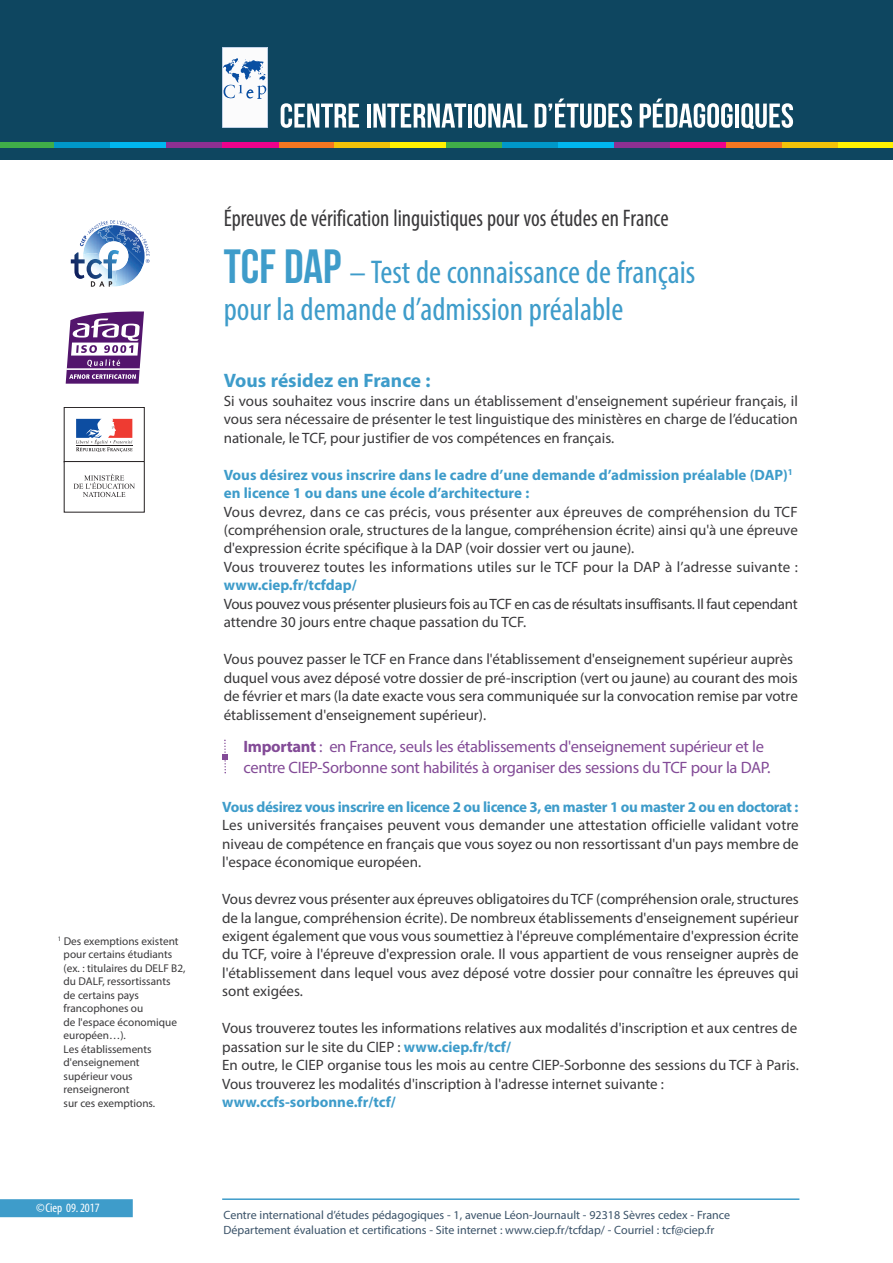
<style>
.page{position:relative;width:893px;height:1263px;background:#fff}
.page>*{position:absolute;margin:0;border:0;box-sizing:border-box;transform-origin:0 0}
.t1{font:condensed 33px/37.5px "Myriad Pro";color:#3e9cca}
.t2{font:condensed 24px "Myriad Pro";color:#39383a;scale:.95 1}
.t3{font:700 19.5px "Myriad Pro";color:#3e9cca}
.t4{font:16.5px/21px "Myriad Pro";letter-spacing:-.02em;color:#834b97}
.t5{font:15px/18.5px "Myriad Pro";color:#39383a;text-align:justify}
.t6{font:700 15px/18.5px "Myriad Pro";color:#3e9cca}
.t7{font:15px/18.5px "Myriad Pro";letter-spacing:-.02em;color:#39383a}
.t8{font:700 15px "Myriad Pro";letter-spacing:-.025em;color:#3e9cca}
.t9{font:condensed 12.75px "Myriad Pro";color:#fff}
.t10{font:12px/15px "Myriad Pro";color:#3a5268}
.t11{font:11.25px/13.5px "Myriad Pro";color:#39383a}
.s1{font-family:"Bebas Neue";font-weight:700;font-stretch:normal;font-size:48px}
.s2{font-weight:700}
.s3{font-weight:700;color:#3e9cca}
</style>
<div class="page">
<div style="left:0;top:1199px;width:133px;height:18px;background:#3e9cca"></div>
<svg style="left:65px;top:311px;width:78px;height:73px"></svg>
<hr style="left:67px;top:369px;width:73px;height:1px;background:#fff">
<svg style="left:71px;top:220px;width:79px;height:67px"></svg>
<div style="left:64px;top:407px;width:81px;height:55px;border:1px solid #231f20"></div>
<svg style="left:76px;top:419px;width:57px;height:33px"></svg>
<hr style="left:76px;top:445px;width:56px;height:1px;background:#231f20">
<div style="left:64px;top:461px;width:81px;height:51px;border:1px solid #231f20"></div>
<svg style="left:74px;top:474px;width:61px;height:23px"></svg>
<hr style="left:222px;top:1198px;width:577px;height:2px;background:#3e9cca">
<div style="left:0;top:0;width:893px;height:160px;background:#0e4660"></div>
<svg style="left:281px;top:103px;width:78px;height:25px"></svg>
<hr style="left:367px;top:104px;width:4px;height:24px;background:#fff">
<svg style="left:373px;top:104px;width:93px;height:24px"></svg>
<hr style="left:468px;top:104px;width:4px;height:24px;background:#fff">
<svg style="left:474px;top:103px;width:54px;height:25px"></svg>
<svg style="left:535px;top:99px;width:97px;height:29px"></svg>
<svg style="left:640px;top:99px;width:93px;height:29px"></svg>
<hr style="left:735px;top:104px;width:4px;height:24px;background:#fff">
<svg style="left:741px;top:103px;width:52px;height:26px"></svg>
<svg style="left:222px;top:47px;width:46px;height:81px;background:#d9e3ef"></svg>
<div style="left:278px;top:142px;width:56px;height:6px;background:#f47721"></div>
<div style="left:334px;top:142px;width:56px;height:6px;background:#f2c209"></div>
<div style="left:390px;top:142px;width:56px;height:6px;background:#fff101"></div>
<div style="left:446px;top:142px;width:56px;height:6px;background:#40ae49"></div>
<div style="left:502px;top:142px;width:56px;height:6px;background:#0098ca"></div>
<div style="left:558px;top:142px;width:56px;height:6px;background:#00b7f0"></div>
<div style="left:614px;top:142px;width:56px;height:6px;background:#8d3092"></div>
<div style="left:670px;top:142px;width:56px;height:6px;background:#ed028c"></div>
<div style="left:726px;top:142px;width:57px;height:6px;background:#f47721"></div>
<div style="left:782px;top:142px;width:57px;height:6px;background:#f2c209"></div>
<div style="left:838px;top:142px;width:55px;height:6px;background:#fff101"></div>
<div style="left:0;top:142px;width:55px;height:6px;background:#40ae49"></div>
<div style="left:55px;top:142px;width:56px;height:6px;background:#0098ca"></div>
<div style="left:110px;top:142px;width:57px;height:6px;background:#00b7f0"></div>
<div style="left:166px;top:142px;width:57px;height:6px;background:#8d3092"></div>
<div style="left:222px;top:142px;width:57px;height:6px;background:#ed028c"></div>
<svg style="left:222px;top:740px;width:6px;height:33px"></svg>
<p class="t11" style="left:64px;top:935px;width:123px;text-indent:-6px"><sup>1</sup> Des exemptions existent pour certains étudiants (ex. : titulaires du DELF B2, du DALF, ressortissants<br>de certains pays francophones ou<br>de l'espace économique européen…).<br>Les établissements d'enseignement supérieur vous renseigneront<br>sur ces exemptions.</p>
<h2 class="t2" style="left:224px;top:210px;width:470px">Épreuves de vérification linguistiques pour vos études en France</h2>
<h1 class="t1" style="left:224px;top:256px;width:473px"><span class="s1">TCF DAP</span> – Test de connaissance de français pour la demande d’admission préalable</h1>
<h3 class="t3" style="left:224px;top:374px;width:208px">Vous résidez en France :</h3>
<p class="t5" style="left:224px;top:393px;width:576px">Si vous souhaitez vous inscrire dans un établissement d'enseignement supérieur français, il vous sera nécessaire de présenter le test linguistique des ministères en charge de l’éducation nationale, le TCF, pour justifier de vos compétences en français.</p>
<p class="t6" style="left:224px;top:467px;width:571px">Vous désirez vous inscrire dans le cadre d’une demande d’admission préalable (DAP)<sup>1 </sup>en licence 1 ou dans une école d’architecture :</p>
<p class="t5" style="left:224px;top:503px;width:576px;text-align:left">Vous devrez, dans ce cas précis, vous présenter aux épreuves de compréhension du TCF (compréhension orale, structures de la langue, compréhension écrite) ainsi qu'à une épreuve d'expression écrite spécifique à la DAP (voir dossier vert ou jaune).<br>Vous trouverez toutes les informations utiles sur le TCF pour la DAP à l’adresse suivante :</p>
<p class="t6" style="left:224px;top:577px;width:134px">www.ciep.fr/tcfdap/</p>
<p class="t7" style="left:224px;top:596px;width:576px">Vous pouvez vous présenter plusieurs fois auTCF en cas de résultats insuffisants. Il faut cependant attendre 30 jours entre chaque passation du TCF.</p>
<p class="t5" style="left:224px;top:651px;width:576px;text-align:left">Vous pouvez passer le TCF en France dans l'établissement d'enseignement supérieur auprès duquel vous avez déposé votre dossier de pré-inscription (vert ou jaune) au courant des mois de février et mars (la date exacte vous sera communiquée sur la convocation remise par votre établissement d'enseignement supérieur).</p>
<p class="t4" style="left:243px;top:737px;width:528px"><span class="s2">Important</span> : en France, seuls les établissements d'enseignement supérieur et le centre CIEP-Sorbonne sont habilités à organiser des sessions du TCF pour la DAP.</p>
<p class="t8" style="left:222px;top:801px;width:578px">Vous désirez vous inscrire en licence 2 ou licence 3, en master 1 ou master 2 ou en doctorat :</p>
<p class="t5" style="left:222px;top:817px;width:578px">Les universités françaises peuvent vous demander une attestation officielle validant votre niveau de compétence en français que vous soyez ou non ressortissant d'un pays membre de l'espace économique européen.</p>
<p class="t5" style="left:222px;top:891px;width:578px">Vous devrez vous présenter aux épreuves obligatoires duTCF (compréhension orale, structures de la langue, compréhension écrite). De nombreux établissements d'enseignement supérieur exigent également que vous vous soumettiez à l'épreuve complémentaire d'expression écrite du TCF, voire à l'épreuve d'expression orale. Il vous appartient de vous renseigner auprès de l'établissement dans lequel vous avez déposé votre dossier pour connaître les épreuves qui sont exigées.</p>
<p class="t5" style="left:222px;top:1020px;width:578px;text-align:left">Vous trouverez toutes les informations relatives aux modalités d'inscription et aux centres de passation sur le site du CIEP : <span class="s3">www.ciep.fr/tcf/<br></span>En outre, le CIEP organise tous les mois au centre CIEP-Sorbonne des sessions du TCF à Paris.<br>Vous trouverez les modalités d'inscription à l'adresse internet suivante :</p>
<p class="t6" style="left:222px;top:1094px;width:175px">www.ccfs-sorbonne.fr/tcf/</p>
<p class="t9" style="left:36px;top:1203px;width:65px">©Ciep 09.2017</p>
<p class="t10" style="left:224px;top:1208px;width:508px">Centre international d’études pédagogiques - 1, avenue Léon-Journault - 92318 Sèvres cedex - France<br>Département évaluation et certifications - Site internet : www.ciep.fr/tcfdap/ - Courriel : tcf@ciep.fr</p>
</div>
